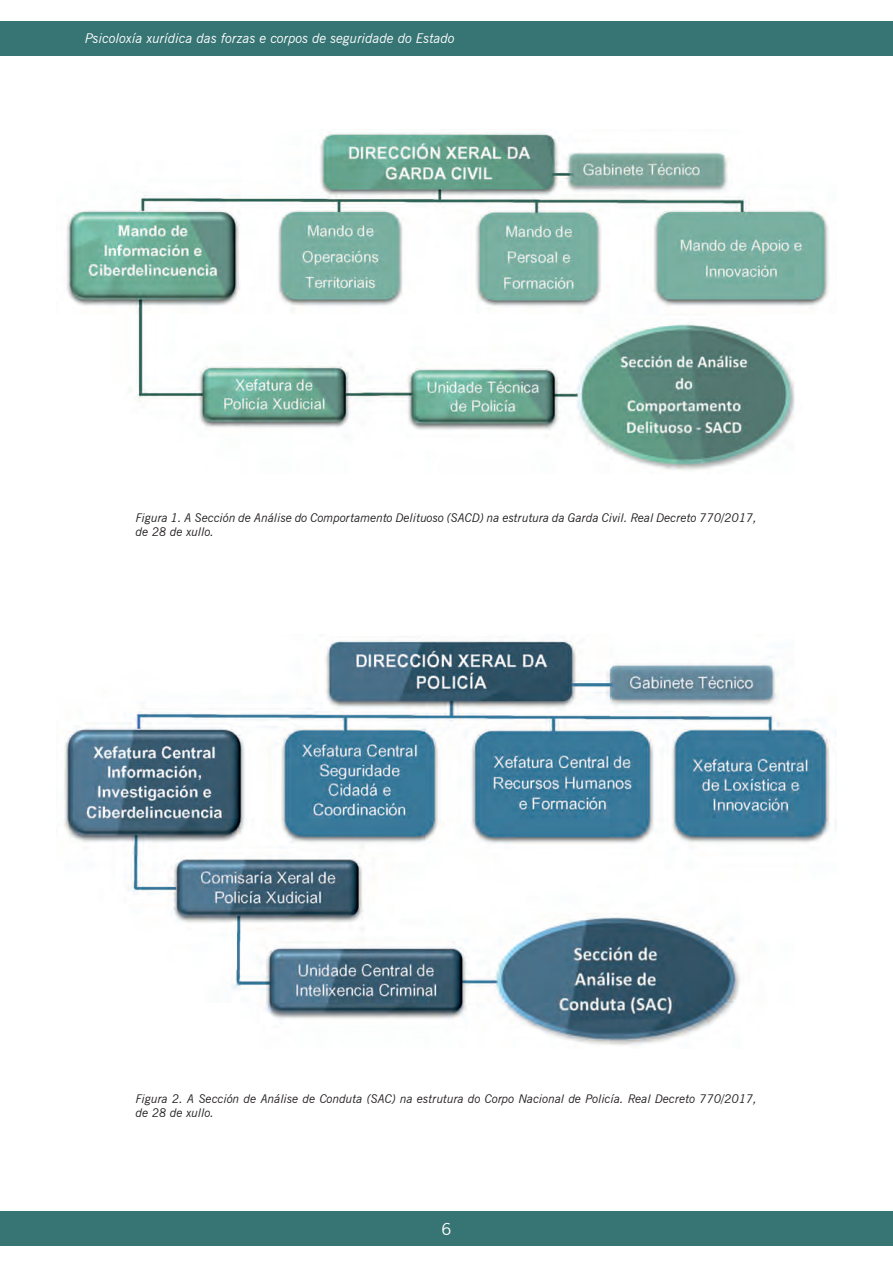
<style>
.page{position:relative;width:893px;height:1263px;background:#fff}
.page>*{position:absolute;margin:0;border:0;box-sizing:border-box;transform-origin:0 0}
.t1{font:16.5px "News Gothic BT";color:#fff}
.t2{font:italic 13.5px "News Gothic BT";color:#fff}
.Texto_base{font:italic 12px/14.4px "News Gothic BT";color:#231f20}
</style>
<div class="page">
<div style="left:0;top:1212px;width:893px;height:34px;background:#377474"></div>
<div style="left:0;top:21px;width:893px;height:34px;background:#377474"></div>
<img style="left:67px;top:132px;width:762px;height:339px">
<img style="left:64px;top:637px;width:772px;height:409px">
<p class="t2" style="left:85px;top:30px;width:371px">Psicoloxía xurídica das forzas e corpos de seguridade do Estado</p>
<p class="Texto_base" style="left:136px;top:510px;width:623px">Figura 1. A Sección de Análise do Comportamento Delituoso (SACD) na estrutura da Garda Civil. Real Decreto 770/2017, de 28 de xullo.</p>
<p class="Texto_base" style="left:136px;top:1091px;width:623px">Figura 2. A Sección de Análise de Conduta (SAC) na estrutura do Corpo Nacional de Policía. Real Decreto 770/2017, de 28 de xullo.</p>
<h1 class="t1" style="left:441px;top:1219px;width:11px">6</h1>
</div>
